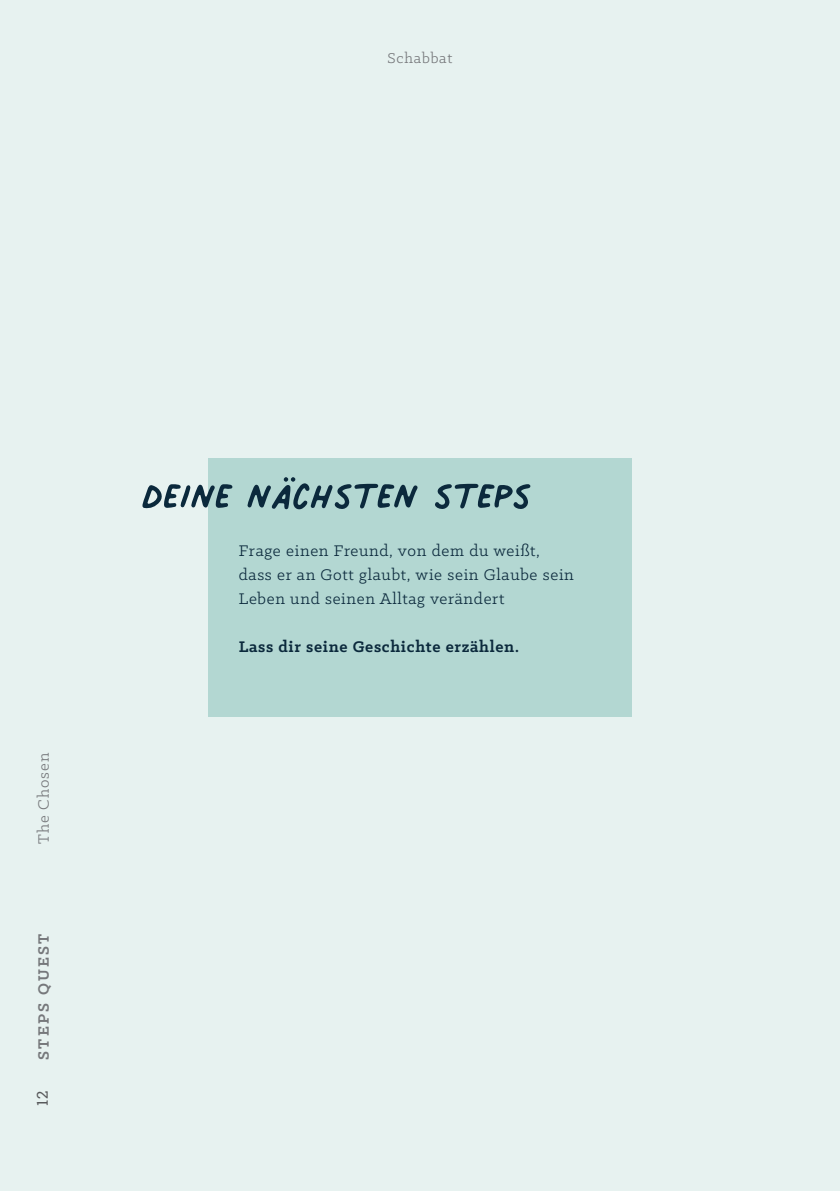
<style>
.page{position:relative;width:840px;height:1191px;background:#fff}
.page>*{position:absolute;margin:0;border:0;box-sizing:border-box;transform-origin:0 0}
.t1{font:74.4px "Palmer Lake Print";color:#0b293c}
.t2{font:17.4px/24px "Klinic Slab";letter-spacing:.04em;color:#0b293c}
.t3{font:700 17.4px "Klinic Slab";letter-spacing:.04em;color:#0b293c}
.t4{font:700 17px "Klinic Slab";letter-spacing:.13em;color:#76787b}
.t5{font:17px "Klinic Slab";letter-spacing:.06em;color:#76787b}
.t6{font:16px "Klinic Slab";letter-spacing:.05em;color:#76787b}
.t7{font:15px "Roboto Slab";color:#57585a}
</style>
<div class="page">
<div style="left:0;top:0;width:839px;height:1191px;background:#e7f2f0"></div>
<div style="left:208px;top:458px;width:423px;height:259px;background:#b3d7d2"></div>
<p class="t6" style="left:387px;top:48px;width:66px">Schabbat</p>
<p class="t5" style="left:33px;top:843px;width:92px;rotate:-90deg">The Chosen</p>
<p class="t4" style="left:32px;top:1059px;width:128px;rotate:-90deg">STEPS QUEST</p>
<p class="t7" style="left:32px;top:1106px;width:17px;rotate:-90deg">12</p>
<h1 class="t1" style="left:142px;top:458px;width:391px">deine nächsten steps</h1>
<p class="t2" style="left:239px;top:538px;width:336px">Frage einen Freund, von dem du weißt, dass er an Gott glaubt, wie sein Glaube sein<br>Leben und seinen Alltag verändert</p>
<p class="t3" style="left:239px;top:635px;width:281px">Lass dir seine Geschichte erzählen.</p>
</div>
